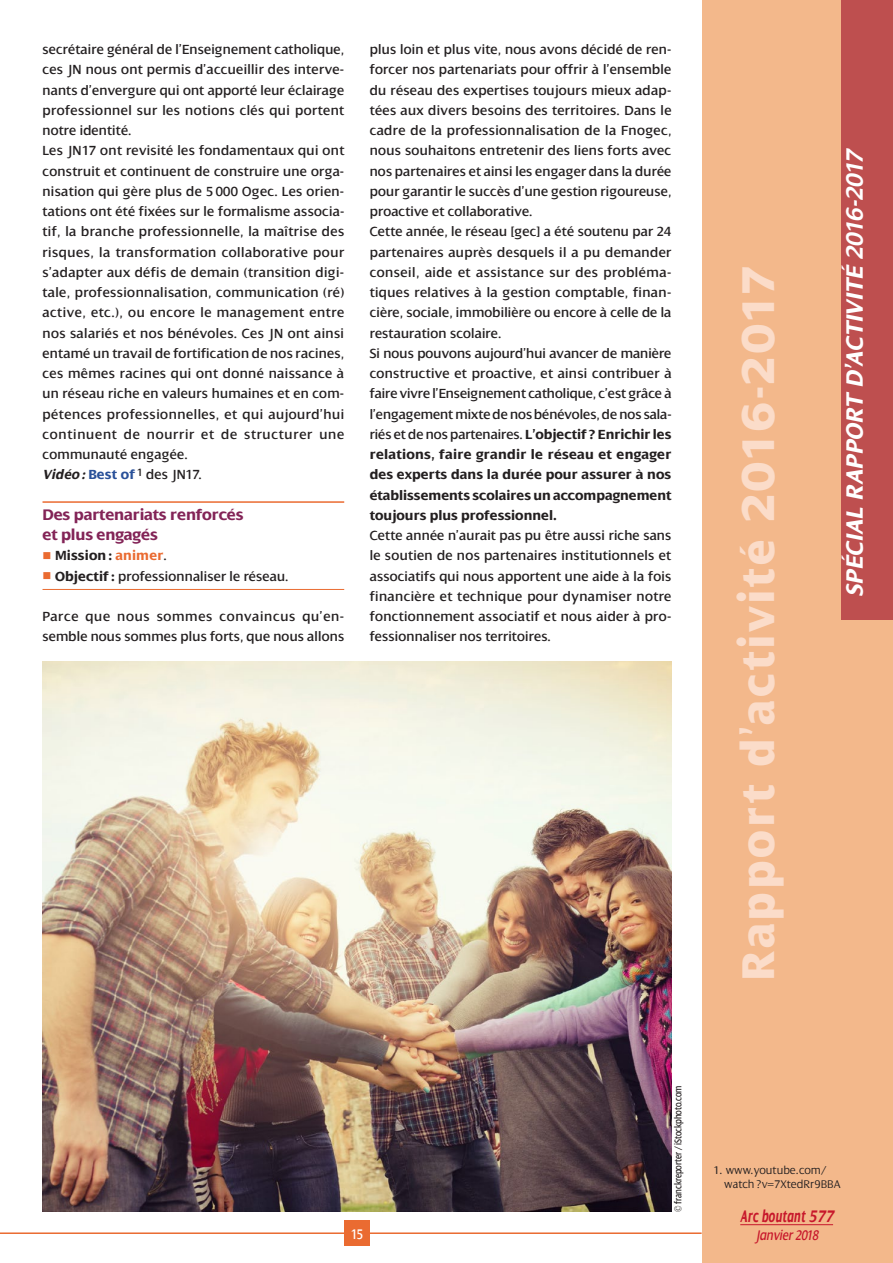
<style>
.page{position:relative;width:893px;height:1263px;background:#fff}
.page>*{position:absolute;margin:0;border:0;box-sizing:border-box;transform-origin:0 0}
.t1{font:800 49.5px "Dialog";letter-spacing:.06em;color:#fbdcc9;scale:.9 1}
.t2{font:italic 700 25.5px "Dialog";color:#fff}
.t3{font:italic 700 18px "Dialog";letter-spacing:.02em;color:#c7172b;scale:.65 1}
.t4{font:700 16.5px/20.2px "Dialog";letter-spacing:-.01em;color:#832457}
.t5{font:italic 15px "Dialog";color:#c7172b;scale:.85 1}
.t6{font:15px "Dialog";color:#fff;scale:.85 1}
.t7{font:14.25px/20.2px "Dialog";letter-spacing:.02em;color:#231f20}
.t8{font:700 14.25px "Dialog";letter-spacing:.01em;color:#231f20}
.t9{font:300 12px/14.4px "Dialog";color:#231f20}
.t10{font:10.5px "Dialog";letter-spacing:-.01em;color:#231f20;scale:.8 1}
.s1{font-weight:700;font-style:italic}
.s2{font-weight:700;color:#2a5199}
.s3{color:#ea6b31}
.s4{font-weight:400}
.s5{font-weight:700}
</style>
<div class="page">
<div style="left:702px;top:0;width:191px;height:1263px;background:#f3b88b"></div>
<div style="left:842px;top:0;width:51px;height:620px;background:#be4f4f"></div>
<hr style="left:0;top:1232px;width:702px;height:2px;background:#ea6b31">
<div style="left:344px;top:1220px;width:26px;height:26px;background:#ea6b31"></div>
<hr style="left:740px;top:1224px;width:93px;height:1px;background:#c7172b">
<hr style="left:43px;top:501px;width:301px;height:2px;background:#ea6b31">
<hr style="left:43px;top:589px;width:301px;height:1px;background:#ea6b31">
<img style="left:43px;top:662px;width:629px;height:550px">
<p class="t7" style="left:43px;top:39px;width:303px">secrétaire général de l’Enseignement catholique, ces JN nous ont permis d’accueillir des interve&shy;nants d’envergure qui ont apporté leur éclairage professionnel sur les notions clés qui portent notre identité.<br>Les JN17 ont revisité les fondamentaux qui ont construit et continuent de construire une orga&shy;nisation qui gère plus de 5 000 Ogec. Les orien&shy;tations ont été fixées sur le formalisme associa&shy;tif, la branche professionnelle, la maîtrise des risques, la transformation collaborative pour s’adapter aux défis de demain (transition digi&shy;tale, professionnalisation, communication (ré) active, etc.), ou encore le management entre nos salariés et nos bénévoles. Ces JN ont ainsi entamé un travail de fortification de nos racines, ces mêmes racines qui ont donné naissance à un réseau riche en valeurs humaines et en com&shy;pétences professionnelles, et qui aujourd’hui continuent de nourrir et de structurer une communauté engagée.<br><span class="s1">Vidéo :</span> <span class="s2">Best of</span> <sup>1</sup> des JN17.</p>
<p class="t4" style="left:43px;top:504px;width:203px">Des partenariats renforcés et plus engagés</p>
<p class="t8" style="left:43px;top:548px;width:126px"><span class="s3">■</span> Mission: <span class="s3">animer</span><span class="s4">.</span></p>
<p class="t7" style="left:43px;top:566px;width:248px"><span class="s3">■</span> <span class="s5">Objectif:</span> professionnaliser le réseau.</p>
<p class="t7" style="left:43px;top:606px;width:303px">Parce que nous sommes convaincus qu’en&shy;semble nous sommes plus forts, que nous allons</p>
<p class="t7" style="left:370px;top:39px;width:303px">plus loin et plus vite, nous avons décidé de ren&shy;forcer nos partenariats pour offrir à l’ensemble du réseau des expertises toujours mieux adap&shy;tées aux divers besoins des territoires. Dans le cadre de la professionnalisation de la Fnogec, nous souhaitons entretenir des liens forts avec nos partenaires et ainsi les engager dans la durée pour garantir le succès d’une gestion rigoureuse, proactive et collaborative.<br>Cette année, le réseau [gec] a été soutenu par 24 partenaires auprès desquels il a pu demander conseil, aide et assistance sur des probléma&shy;tiques relatives à la gestion comptable, finan&shy;cière, sociale, immobilière ou encore à celle de la restauration scolaire.<br>Si nous pouvons aujourd’hui avancer de manière constructive et proactive, et ainsi contribuer à faire vivre l’Enseignement catholique, c’est grâce à l’engagement mixte de nos bénévoles, de nos sala&shy;riés et de nos partenaires. <span class="s5">L’objectif ? Enrichir les relations, faire grandir le réseau et engager des experts dans la durée pour assurer à nos établissements scolaires un accompagnement toujours plus professionnel.</span></p>
<p class="t7" style="left:370px;top:525px;width:303px;text-align:justify">Cette année n’aurait pas pu être aussi riche sans le soutien de nos partenaires institutionnels et associatifs qui nous apportent une aide à la fois financière et technique pour dynamiser notre fonctionnement associatif et nous aider à pro&shy;fessionnaliser nos territoires.</p>
<h1 class="t1" style="left:732px;top:981px;width:795px;rotate:-90deg">Rapport d’activité 2016-2017</h1>
<h2 class="t2" style="left:841px;top:597px;width:451px;rotate:-90deg">SPÉCIAL Rapport d’activité 2016-2017</h2>
<p class="t6" style="left:351px;top:1226px;width:16px">15</p>
<p class="t10" style="left:672px;top:1212px;width:160px;rotate:-90deg">© franckreporter / iStockphoto.com</p>
<p class="t9" style="left:724px;top:1163px;width:118px;text-indent:-11px">1. www.youtube.com/ watch?v=7XtedRr9BBA</p>
<p class="t3" style="left:740px;top:1206px;width:145px">Arc boutant 577</p>
<p class="t5" style="left:755px;top:1227px;width:75px">Janvier 2018</p>
</div>
